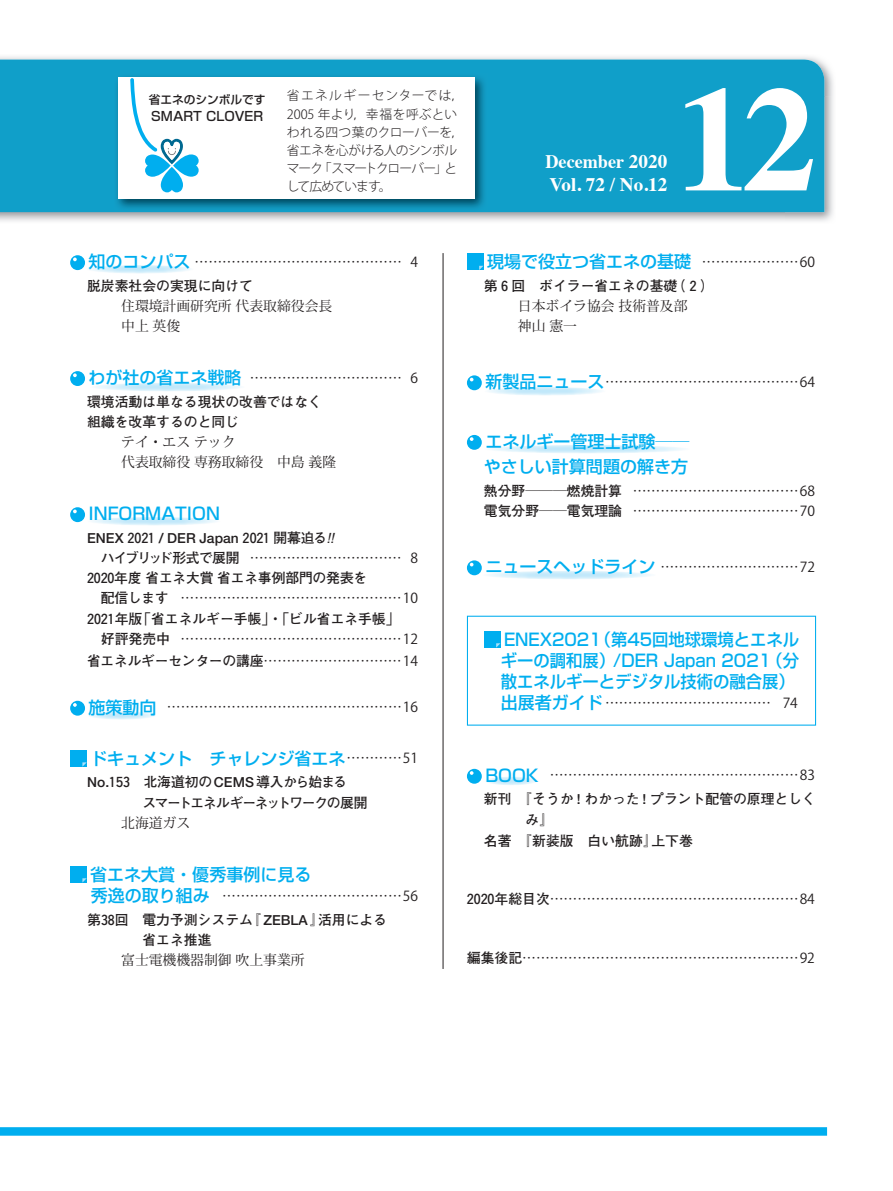
<style>
.page{position:relative;width:893px;height:1191px;background:#fff}
.page>*{position:absolute;margin:0;border:0;box-sizing:border-box;transform-origin:0 0}
.t1{font:700 148.8px "Times";color:#fff}
.t2{font:700 19.2px/23.4px "Times";color:#fff;scale:.95 1}
.t3{font:500 16.95px/25.5px "Shin Go Pro";color:#00aeef;text-align:right}
.t4{font:500 16.95px/21.3px "Shin Go Pro";color:#00aeef;text-align:justify;scale:.96 1}
.t5{font:13.8px/20.2px "Koz Go Pro";color:#231f20}
.t6{font:700 13.8px/20.2px "Futo Go B101";color:#231f20}
.t7{font:13.8px/20.2px "Koz Min Pro";color:#231f20}
.t8{font:700 13.8px/20.2px "Futo Go B101";letter-spacing:-.055em;color:#231f20}
.t9{font:700 13.8px "Futo Go B101";letter-spacing:-.02em;color:#231f20}
.t10{font:300 12.75px/18.1px "Koz Go Pro";letter-spacing:-.025em;color:#231f20}
.t11{font:500 12.75px "Shin Go Pro";color:#231f20}
.t12{font:500 11.7px "Shin Go Pro";color:#231f20}
.s1{font-family:"Shin Go Pro";font-weight:500;font-size:16.95px;color:#00aeef}
.s2{font-family:"Futogo Num";font-weight:400}
.s3{font-family:"Futo Go B101 Pro"}
.s4{font-family:"Futo Go B101";font-weight:700}
.s5{font-family:"Koz Go Pro";font-weight:400}
.s6{font-family:"Koz Go Pro";font-weight:400;font-size:13.8px;color:#231f20}
.s7{font-family:"Futogo Num"}
</style>
<div class="page">
<img style="left:0;top:56px;width:834px;height:40px">
<img style="left:784px;top:96px;width:49px;height:125px">
<div style="left:0;top:60px;width:824px;height:152px;background:#109fc9"></div>
<hr style="left:443px;top:253px;width:1px;height:716px;background:#231f20">
<div style="left:467px;top:254px;width:16px;height:16px;background:#00aeef"></div>
<svg style="left:467px;top:375px;width:15px;height:15px"></svg>
<div style="left:467px;top:435px;width:15px;height:15px;background:#00aeef;border-radius:50%"></div>
<svg style="left:470px;top:437px;width:3px;height:4px"></svg>
<svg style="left:467px;top:560px;width:15px;height:15px"></svg>
<div style="left:484px;top:631px;width:16px;height:16px;background:#00aeef"></div>
<svg style="left:496px;top:643px;width:4px;height:4px"></svg>
<div style="left:467px;top:769px;width:15px;height:14px;background:#00aeef;border-radius:50%"></div>
<svg style="left:470px;top:771px;width:3px;height:4px"></svg>
<img style="left:114px;top:74px;width:374px;height:137px">
<div style="left:118px;top:78px;width:357px;height:121px;background:#fff"></div>
<svg style="left:130px;top:78px;width:69px;height:114px"></svg>
<div style="left:0;top:1127px;width:827px;height:8px;background:#00aeef"></div>
<div style="left:467px;top:615px;width:349px;height:110px;border:1px solid #00aeef"></div>
<div style="left:70px;top:255px;width:15px;height:15px;background:#00aeef;border-radius:50%"></div>
<svg style="left:73px;top:257px;width:4px;height:4px"></svg>
<div style="left:70px;top:371px;width:15px;height:15px;background:#00aeef;border-radius:50%"></div>
<svg style="left:73px;top:373px;width:4px;height:4px"></svg>
<div style="left:70px;top:507px;width:15px;height:15px;background:#00aeef;border-radius:50%"></div>
<svg style="left:73px;top:509px;width:4px;height:4px"></svg>
<div style="left:70px;top:701px;width:15px;height:14px;background:#00aeef;border-radius:50%"></div>
<svg style="left:73px;top:703px;width:4px;height:4px"></svg>
<div style="left:70px;top:750px;width:17px;height:16px;background:#00aeef"></div>
<svg style="left:82px;top:762px;width:5px;height:4px"></svg>
<div style="left:70px;top:866px;width:17px;height:16px;background:#00aeef"></div>
<svg style="left:82px;top:878px;width:5px;height:4px"></svg>
<p class="t12" style="left:149px;top:90px;width:118px">省エネのシンボルです</p>
<p class="t11" style="left:151px;top:105px;width:113px">SMART CLOVER</p>
<p class="t10" style="left:287px;top:87px;width:179px">省エネルギーセンターでは，<br>2005 年より，幸福を呼ぶといわれる四つ葉のクローバーを，省エネを心がける人のシンボルマーク「スマートクローバー」として広めています。</p>
<h2 class="t2" style="left:545px;top:148px;width:130px">December 2020<br>Vol. 72 / No.12</h2>
<h1 class="t1" style="left:676px;top:-2px;width:142px">12</h1>
<p class="t5" style="left:89px;top:252px;width:331px"><span class="s1">知のコンパス</span> ……………………………………… 4</p>
<p class="t6" style="left:87px;top:275px;width:167px">脱炭素社会の実現に向けて</p>
<p class="t7" style="left:121px;top:295px;width:213px">住環境計画研究所 代表取締役会長中上 英俊</p>
<p class="t5" style="left:89px;top:368px;width:331px"><span class="s1">わが社の省エネ戦略</span> …………………………… 6</p>
<p class="t6" style="left:87px;top:391px;width:236px">環境活動は単なる現状の改善ではなく組織を改革するのと同じ</p>
<p class="t7" style="left:121px;top:431px;width:216px">テイ・エス テック<br>代表取締役 専務取締役　中島 義隆</p>
<p class="t3" style="left:89px;top:499px;width:133px">INFORMATION</p>
<p class="t6" style="left:87px;top:527px;width:250px">ENEX <span class="s2">2021</span> / DER Japan <span class="s2">2021</span> 開幕迫る<span class="s3">!!</span></p>
<p class="t5" style="left:101px;top:548px;width:319px"><span class="s4">ハイブリッド形式で展開</span> …………………………… 8</p>
<p class="t6" style="left:87px;top:568px;width:282px"><span class="s2">2020</span>年度省エネ大賞省エネ事例部門の発表を</p>
<p class="t5" style="left:101px;top:588px;width:319px"><span class="s4">配信します</span> …………………………………………10</p>
<p class="t6" style="left:87px;top:608px;width:314px"><span class="s2">2021</span>年版「省エネルギー手帳」・「ビル省エネ手帳」</p>
<p class="t5" style="left:101px;top:629px;width:319px"><span class="s4">好評発売中</span> …………………………………………12</p>
<p class="t9" style="left:87px;top:652px;width:333px">省エネルギーセンターの講座 <span class="s5">…………………………14</span></p>
<p class="t5" style="left:89px;top:697px;width:331px"><span class="s1">施策動向</span> ……………………………………………16</p>
<p class="t3" style="left:90px;top:743px;width:329px">ドキュメント　チャレンジ省エネ <span class="s6">…………51</span></p>
<p class="t8" style="left:142px;top:772px;width:227px;text-indent:-55px">No.<span class="s2">153</span> 北海道初のCEMS導入から始まる<br>スマートエネルギーネットワークの展開</p>
<p class="t7" style="left:121px;top:812px;width:71px">北海道ガス</p>
<p class="t3" style="left:90px;top:859px;width:223px">省エネ大賞・優秀事例に見る</p>
<p class="t5" style="left:91px;top:885px;width:329px"><span class="s1">秀逸の取り組み</span> …………………………………56</p>
<p class="t6" style="left:142px;top:909px;width:246px;text-indent:-55px">第<span class="s2">38</span>回 電力予測システム『ZEBLA』活用による省エネ推進</p>
<p class="t7" style="left:121px;top:949px;width:185px">富士電機機器制御 吹上事業所</p>
<p class="t3" style="left:487px;top:247px;width:329px">現場で役立つ省エネの基礎 <span class="s6">…………………60</span></p>
<p class="t6" style="left:484px;top:275px;width:231px">第６回 ボイラー省エネの基礎（２）</p>
<p class="t7" style="left:518px;top:295px;width:171px">日本ボイラ協会 技術普及部神山 憲一</p>
<p class="t5" style="left:485px;top:372px;width:331px"><span class="s1">新製品ニュース</span> ……………………………………64</p>
<p class="t3" style="left:467px;top:426px;width:224px">エネルギー管理士試験──　やさしい計算問題の解き方</p>
<p class="t5" style="left:484px;top:481px;width:332px"><span class="s4">熱分野───燃焼計算</span> ………………………………68<span class="s4">電気分野──電気理論</span> ………………………………70</p>
<p class="t5" style="left:485px;top:557px;width:331px"><span class="s1">ニュースヘッドライン</span> …………………………72</p>
<p class="t4" style="left:501px;top:626px;width:312px">ENEX2021（第45回地球環境とエネルギーの調和展）/DER Japan 2021（分散エネルギーとデジタル技術の融合展）</p>
<p class="t5" style="left:467px;top:693px;width:350px"><span class="s1">　　出展者ガイド</span> ……………………………… 74 　</p>
<p class="t5" style="left:485px;top:765px;width:331px"><span class="s1">BOOK</span> ………………………………………………83</p>
<p class="t6" style="left:525px;top:789px;width:292px;text-indent:-41px">新刊『そうか ! わかった ! プラント配管の原理としくみ』</p>
<p class="t6" style="left:484px;top:831px;width:211px">名著『新装版 白い航跡』上下巻</p>
<p class="t5" style="left:467px;top:889px;width:350px"><span class="s7">2020</span><span class="s4">年総目次</span> ………………………………………………84</p>
<p class="t5" style="left:467px;top:948px;width:350px"><span class="s4">編集後記</span>……………………………………………………92</p>
</div>
